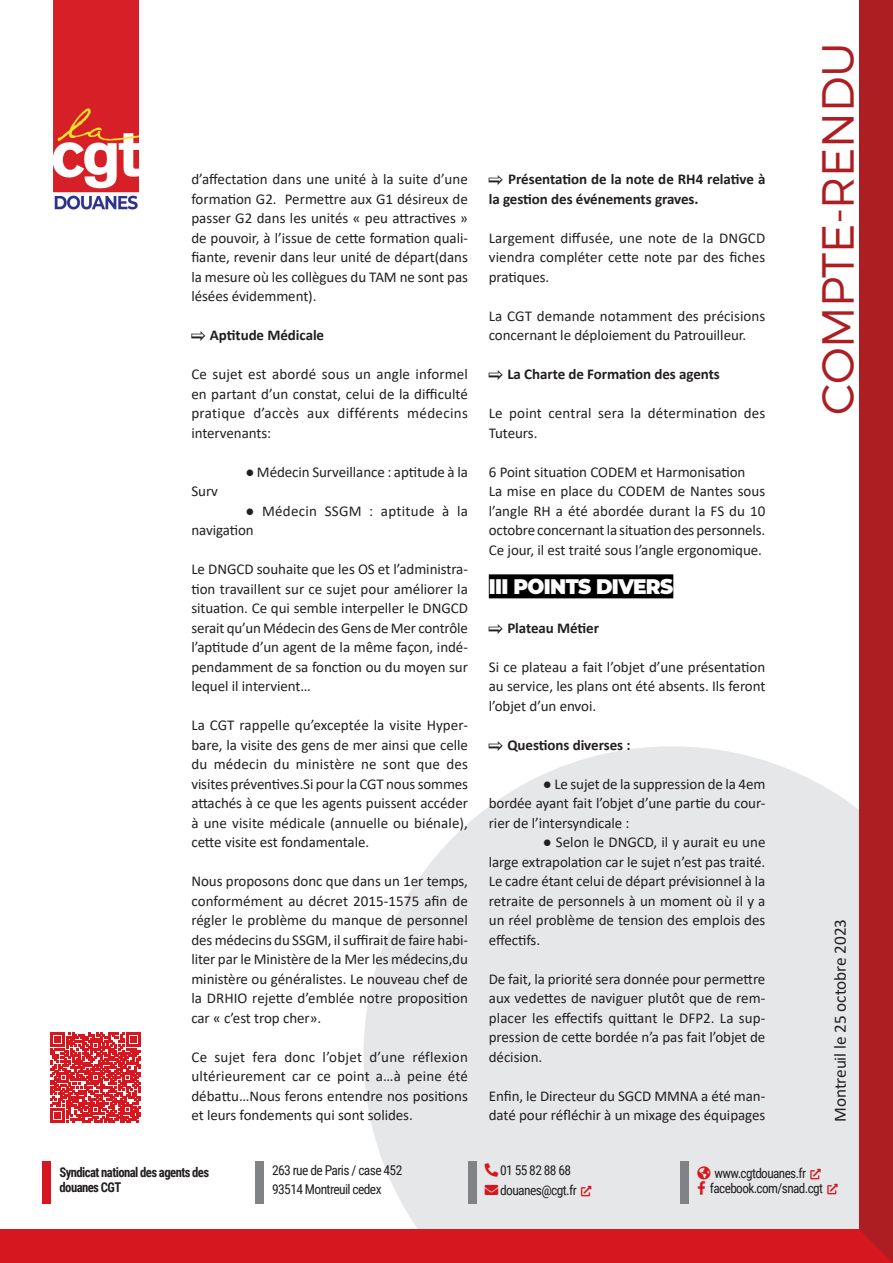
<style>
.page{position:relative;width:893px;height:1263px;background:#fff}
.page>*{position:absolute;margin:0;border:0;box-sizing:border-box;transform-origin:0 0}
.t1{font:300 45px "Montserrat";letter-spacing:-.01em;color:#ad1e22}
.t2{font:900 21px "Montserrat";letter-spacing:-.03em;color:#fff;scale:.95 1}
.t3{font:17.25px "Calibri";letter-spacing:-.005em;color:#231f20}
.t4{font:15px/19.5px "Calibri";letter-spacing:-.005em;color:#231f20;text-align:justify}
.t5{font:700 15px/19.5px "Calibri";letter-spacing:-.005em;color:#231f20}
.t6{font:15px/19.5px "Calibri";letter-spacing:.015em;color:#231f20}
.t7{font:15px/19.5px "Calibri";letter-spacing:.02em;color:#231f20}
.t8{font:13.5px/19.2px "Roboto Condensed";letter-spacing:-.045em;color:#231f20}
.t9{font:700 13.5px/15px "Roboto Condensed";letter-spacing:-.045em;color:#231f20;scale:.94 1}
.s1{font-family:"Pointers";font-weight:400}
.s2{color:#d7171f}
</style>
<div class="page">
<svg style="left:364px;top:746px;width:495px;height:483px;background:#e8e9eb"></svg>
<div style="left:43px;top:1161px;width:8px;height:42px;background:#d7171f"></div>
<div style="left:255px;top:1161px;width:9px;height:42px;background:#808285"></div>
<div style="left:468px;top:1161px;width:8px;height:42px;background:#808285"></div>
<div style="left:680px;top:1161px;width:9px;height:42px;background:#808285"></div>
<div style="left:0;top:1229px;width:893px;height:34px;background:#d7171f"></div>
<div style="left:859px;top:0;width:34px;height:1263px;background:#ad1e22"></div>
<img style="left:53px;top:0;width:85px;height:210px">
<div style="left:489px;top:574px;width:184px;height:24px;background:#000"></div>
<svg style="left:51px;top:1032px;width:90px;height:90px"></svg>
<svg style="left:485px;top:1164px;width:13px;height:13px"></svg>
<svg style="left:485px;top:1184px;width:13px;height:11px"></svg>
<svg style="left:581px;top:1185px;width:10px;height:11px"></svg>
<svg style="left:811px;top:1168px;width:10px;height:11px"></svg>
<svg style="left:697px;top:1166px;width:13px;height:28px"></svg>
<svg style="left:827px;top:1183px;width:11px;height:11px"></svg>
<p class="t4" style="left:191px;top:169px;width:278px">d’affectation dans une unité à la suite d’une formation G2. Permettre aux G1 désireux de passer G2 dans les unités « peu attractives » de pouvoir, à l’issue de cette formation quali&shy;fiante, revenir dans leur unité de départ(dans la mesure où les collègues du TAM ne sont pas lésées évidemment).</p>
<p class="t5" style="left:191px;top:325px;width:134px"><span class="s1">'</span> Aptitude Médicale</p>
<p class="t4" style="left:191px;top:364px;width:278px">Ce sujet est abordé sous un angle informel en partant d’un constat, celui de la difficulté pratique d’accès aux différents médecins intervenants:</p>
<p class="t4" style="left:245px;top:462px;width:224px">● Médecin Surveillance : aptitude à la</p>
<p class="t4" style="left:191px;top:481px;width:28px">Surv</p>
<p class="t7" style="left:191px;top:501px;width:278px;text-indent:54px">● Médecin SSGM : aptitude à la navigation</p>
<p class="t4" style="left:191px;top:559px;width:278px">Le DNGCD souhaite que les OS et l’administra&shy;tion travaillent sur ce sujet pour améliorer la situation. Ce qui semble interpeller le DNGCD serait qu’un Médecin des Gens de Mer contrôle l’aptitude d’un agent de la même façon, indé&shy;pendamment de sa fonction ou du moyen sur lequel il intervient…</p>
<p class="t4" style="left:191px;top:715px;width:278px">La CGT rappelle qu’exceptée la visite Hyper&shy;bare, la visite des gens de mer ainsi que celle du médecin du ministère ne sont que des visites préventives.Si pour la CGT nous sommes attachés à ce que les agents puissent accéder à une visite médicale (annuelle ou biénale), cette visite est fondamentale.</p>
<p class="t4" style="left:191px;top:871px;width:278px">Nous proposons donc que dans un 1er temps, conformément au décret 2015-1575 afin de régler le problème du manque de personnel des médecins du SSGM, il suffirait de faire habi&shy;liter par le Ministère de la Mer les médecins,du ministère ou généralistes. Le nouveau chef de la DRHIO rejette d’emblée notre proposition car « c’est trop cher».</p>
<p class="t4" style="left:191px;top:1047px;width:278px">Ce sujet fera donc l’objet d’une réflexion ultérieurement car ce point a…à peine été débattu…Nous ferons entendre nos positions et leurs fondements qui sont solides.</p>
<p class="t5" style="left:489px;top:169px;width:278px"><span class="s1">'</span> Présentation de la note de RH4 relative à la gestion des événements graves.</p>
<p class="t4" style="left:489px;top:228px;width:278px">Largement diffusée, une note de la DNGCD viendra compléter cette note par des fiches pratiques.</p>
<p class="t4" style="left:489px;top:306px;width:278px">La CGT demande notamment des précisions concernant le déploiement du Patrouilleur.</p>
<p class="t5" style="left:489px;top:364px;width:233px"><span class="s1">'</span> La Charte de Formation des agents</p>
<p class="t6" style="left:489px;top:403px;width:278px">Le point central sera la détermination des<br>Tuteurs.</p>
<p class="t4" style="left:489px;top:462px;width:278px;text-align:left">6 Point situation CODEM et Harmonisation<br>La mise en place du CODEM de Nantes sous l’angle RH a été abordée durant la FS du 10 octobre concernant la situation des personnels.<br>Ce jour, il est traité sous l’angle ergonomique.</p>
<h2 class="t2" style="left:489px;top:571px;width:153px">III POINTS DIVER</h2>
<h2 class="t2" style="left:660px;top:571px;width:15px">S</h2>
<p class="t5" style="left:489px;top:618px;width:112px"><span class="s1">'</span> Plateau Métier</p>
<p class="t4" style="left:489px;top:657px;width:278px">Si ce plateau a fait l’objet d’une présentation au service, les plans ont été absents. Ils feront l’objet d’un envoi.</p>
<p class="t5" style="left:489px;top:735px;width:143px"><span class="s1">'</span> Questions diverses :</p>
<p class="t4" style="left:489px;top:774px;width:278px;text-indent:54px">● Le sujet de la suppression de la 4em bordée ayant fait l’objet d’une partie du cour&shy;rier de l’intersyndicale :</p>
<p class="t4" style="left:489px;top:832px;width:278px;text-indent:54px">● Selon le DNGCD, il y aurait eu une large extrapolation car le sujet n’est pas traité.<br>Le cadre étant celui de départ prévisionnel à la retraite de personnels à un moment où il y a un réel problème de tension des emplois des effectifs.</p>
<p class="t4" style="left:489px;top:969px;width:278px">De fait, la priorité sera donnée pour permettre aux vedettes de naviguer plutôt que de rem&shy;placer les effectifs quittant le DFP2. La sup&shy;pression de cette bordée n’a pas fait l’objet de décision.</p>
<p class="t4" style="left:489px;top:1086px;width:278px">Enfin, le Directeur du SGCD MMNA a été man&shy;daté pour réfléchir à un mixage des équipages</p>
<h1 class="t1" style="left:810px;top:415px;width:373px;rotate:-90deg">compte-rendu</h1>
<p class="t3" style="left:828px;top:1122px;width:204px;rotate:-90deg">Montreuil le 25 octobre 2023</p>
<p class="t9" style="left:60px;top:1164px;width:161px">Syndicat national des agents des douanes CGT</p>
<p class="t8" style="left:272px;top:1160px;width:132px">263 rue de Paris / case 452<br>93514 Montreuil cedex</p>
<p class="t8" style="left:500px;top:1160px;width:93px;text-indent:-15px"><span class="s2">□■●▼</span> 01 55 82 88 68 douanes@cgt.fr <span class="s2">▼■●●■●▼</span></p>
<p class="t8" style="left:697px;top:1163px;width:125px"><span class="s2">●□▲</span> www.cgtdouanes.fr <span class="s2">▼■●●■●▼</span></p>
<p class="t8" style="left:697px;top:1178px;width:142px"><span class="s2">□□</span> facebook.com/snad.cgt <span class="s2">▼■●●■●▼</span></p>
</div>
